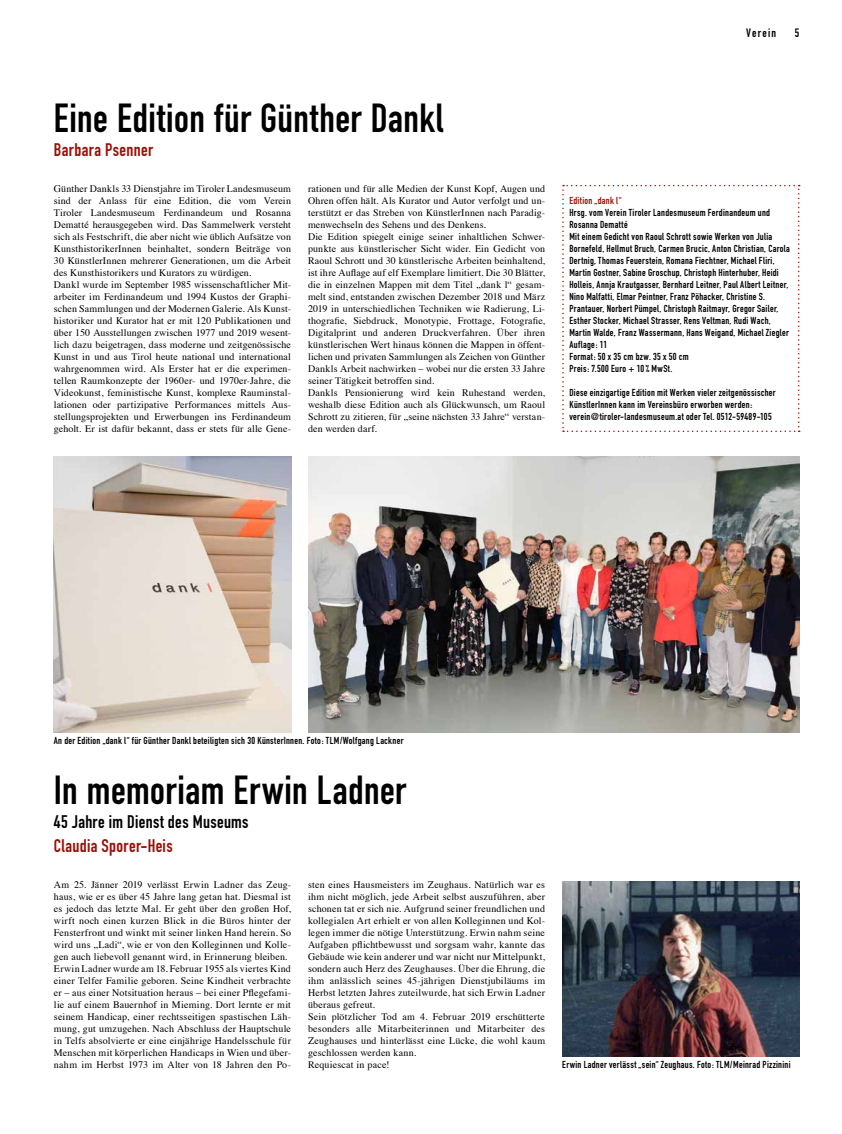
<style>
.page{position:relative;width:842px;height:1134px;background:#fff}
.page>*{position:absolute;margin:0;border:0;box-sizing:border-box;transform-origin:0 0}
.t1{font:40px "DIN Engschrift";letter-spacing:.01em;color:#000}
.t2{font:18px "DIN Engschrift";letter-spacing:.02em;color:#9c1006}
.t3{font:18px "DIN Engschrift";letter-spacing:.02em;color:#000}
.t4{font:12px "DIN Engschrift";letter-spacing:.1em;color:#000}
.t5{font:10px/12px "Times";letter-spacing:.015em;color:#000}
.t6{font:10px/12px "DIN Engschrift";letter-spacing:.03em;color:#000}
.t7{font:10px "DIN Engschrift";letter-spacing:.025em;color:#9c1006}
</style>
<div class="page">
<svg style="left:562px;top:185px;width:238px;height:247px"></svg>
<img style="left:562px;top:882px;width:237px;height:174px">
<img style="left:308px;top:456px;width:491px;height:276px">
<img style="left:54px;top:456px;width:237px;height:276px">
<p class="t4" style="left:746px;top:26px;width:31px">Verein</p>
<p class="t4" style="left:795px;top:26px;width:6px">5</p>
<h1 class="t1" style="left:54px;top:95px;width:391px">Eine Edition für Günther Dankl</h1>
<h2 class="t2" style="left:54px;top:139px;width:101px">Barbara Psenner</h2>
<p class="t5" style="left:54px;top:182px;width:239px">Günther Dankls 33 Dienstjahre im Tiroler Landesmuseum sind der Anlass für eine Edition, die vom Verein Tiroler Landesmuseum Ferdinandeum und Rosanna Dematté herausgegeben wird. Das Sammelwerk versteht sich als Festschrift, die aber nicht wie üblich Aufsätze von KunsthistorikerInnen beinhaltet, sondern Beiträge von 30 KünstlerInnen mehrerer Generationen, um die Arbeit des Kunsthistorikers und Kurators zu würdigen.<br>Dankl wurde im September 1985 wissenschaftlicher Mit&shy;arbeiter im Ferdinandeum und 1994 Kustos der Graphi&shy;schen Sammlungen und der Modernen Galerie. Als Kunst&shy;historiker und Kurator hat er mit 120 Publikationen und über 150 Ausstellungen zwischen 1977 und 2019 wesent&shy;lich dazu beigetragen, dass moderne und zeitgenössische Kunst in und aus Tirol heute national und international wahrgenommen wird. Als Erster hat er die experimen&shy;tellen Raumkonzepte der 1960er- und 1970er-Jahre, die Videokunst, feministische Kunst, komplexe Rauminstal&shy;lationen oder partizipative Performances mittels Aus&shy;stellungsprojekten und Erwerbungen ins Ferdinandeum geholt. Er ist dafür bekannt, dass er stets für alle Gene-</p>
<p class="t5" style="left:308px;top:182px;width:239px">rationen und für alle Medien der Kunst Kopf, Augen und Ohren offen hält. Als Kurator und Autor verfolgt und un&shy;terstützt er das Streben von KünstlerInnen nach Paradig&shy;menwechseln des Sehens und des Denkens.<br>Die Edition spiegelt einige seiner inhaltlichen Schwer&shy;punkte aus künstlerischer Sicht wider. Ein Gedicht von Raoul Schrott und 30 künstlerische Arbeiten beinhaltend, ist ihre Auflage auf elf Exemplare limitiert. Die 30 Blätter, die in einzelnen Mappen mit dem Titel „dank l“ gesam&shy;melt sind, entstanden zwischen Dezember 2018 und März 2019 in unterschiedlichen Techniken wie Radierung, Li&shy;thografie, Siebdruck, Monotypie, Frottage, Fotografie, Digitalprint und anderen Druckverfahren. Über ihren künstlerischen Wert hinaus können die Mappen in öffent&shy;lichen und privaten Sammlungen als Zeichen von Günther Dankls Arbeit nachwirken – wobei nur die ersten 33 Jahre seiner Tätigkeit betroffen sind.<br>Dankls Pensionierung wird kein Ruhestand werden, weshalb diese Edition auch als Glückwunsch, um Raoul Schrott zu zitieren, für „seine nächsten 33 Jahre“ verstan&shy;den werden darf.</p>
<p class="t7" style="left:569px;top:195px;width:54px">Edition „dank l“</p>
<p class="t6" style="left:569px;top:207px;width:222px">Hrsg. vom Verein Tiroler Landesmuseum Ferdinandeum und Rosanna Dematté<br>Mit einem Gedicht von Raoul Schrott sowie Werken von Julia Bornefeld, Hellmut Bruch, Carmen Brucic, Anton Christian, Carola Dertnig, Thomas Feuerstein, Romana Fiechtner, Michael Fliri, Martin Gostner, Sabine Groschup, Christoph Hinterhuber, Heidi Holleis, Annja Krautgasser, Bernhard Leitner, Paul Albert Leitner, Nino Malfatti, Elmar Peintner, Franz Pöhacker, Christine S.<br>Prantauer, Norbert Pümpel, Christoph Raitmayr, Gregor Sailer, Esther Stocker, Michael Strasser, Rens Veltman, Rudi Wach, Martin Walde, Franz Wassermann, Hans Weigand, Michael Ziegler Auflage: 11<br>Format: 50 x 35 cm bzw. 35 x 50 cm<br>Preis: 7.500 Euro + 10 % MwSt.</p>
<p class="t6" style="left:569px;top:387px;width:208px">Diese einzigartige Edition mit Werken vieler zeitgenössischer<br>KünstlerInnen kann im Vereinsbüro erworben werden: verein@tiroler-landesmuseum.at oder Tel. 0512-59489-105</p>
<p class="t6" style="left:54px;top:735px;width:351px">An der Edition „dank l“ für Günther Dankl beteiligten sich 30 KünsterInnen. Foto: TLM/Wolfgang Lackner</p>
<h1 class="t1" style="left:54px;top:767px;width:354px">In memoriam Erwin Ladner</h1>
<h2 class="t3" style="left:54px;top:811px;width:196px">45 Jahre im Dienst des Museums</h2>
<h2 class="t2" style="left:54px;top:835px;width:120px">Claudia Sporer-Heis</h2>
<p class="t5" style="left:54px;top:878px;width:239px">Am 25. Jänner 2019 verlässt Erwin Ladner das Zeug&shy;haus, wie er es über 45 Jahre lang getan hat. Diesmal ist es jedoch das letzte Mal. Er geht über den großen Hof, wirft noch einen kurzen Blick in die Büros hinter der Fensterfront und winkt mit seiner linken Hand herein. So wird uns „Ladi“, wie er von den Kolleginnen und Kolle&shy;gen auch liebevoll genannt wird, in Erinnerung bleiben.<br>Erwin Ladner wurde am 18. Februar 1955 als viertes Kind einer Telfer Familie geboren. Seine Kindheit verbrachte er – aus einer Notsituation heraus – bei einer Pflegefami&shy;lie auf einem Bauernhof in Mieming. Dort lernte er mit seinem Handicap, einer rechtsseitigen spastischen Läh&shy;mung, gut umzugehen. Nach Abschluss der Hauptschule in Telfs absolvierte er eine einjährige Handelsschule für Menschen mit körperlichen Handicaps in Wien und über&shy;nahm im Herbst 1973 im Alter von 18 Jahren den Po-</p>
<p class="t5" style="left:308px;top:878px;width:239px">sten eines Hausmeisters im Zeughaus. Natürlich war es ihm nicht möglich, jede Arbeit selbst auszuführen, aber schonen tat er sich nie. Aufgrund seiner freundlichen und kollegialen Art erhielt er von allen Kolleginnen und Kol&shy;legen immer die nötige Unterstützung. Erwin nahm seine Aufgaben pflichtbewusst und sorgsam wahr, kannte das Gebäude wie kein anderer und war nicht nur Mittelpunkt, sondern auch Herz des Zeughauses. Über die Ehrung, die ihm anlässlich seines 45-jährigen Dienstjubiläums im Herbst letzten Jahres zuteilwurde, hat sich Erwin Ladner überaus gefreut.<br>Sein plötzlicher Tod am 4. Februar 2019 erschütterte besonders alle Mitarbeiterinnen und Mitarbeiter des Zeughauses und hinterlässt eine Lücke, die wohl kaum geschlossen werden kann.<br>Requiescat in pace!</p>
<p class="t6" style="left:562px;top:1059px;width:230px">Erwin Ladner verlässt „sein“ Zeughaus. Foto: TLM/Meinrad Pizzinini</p>
</div>
